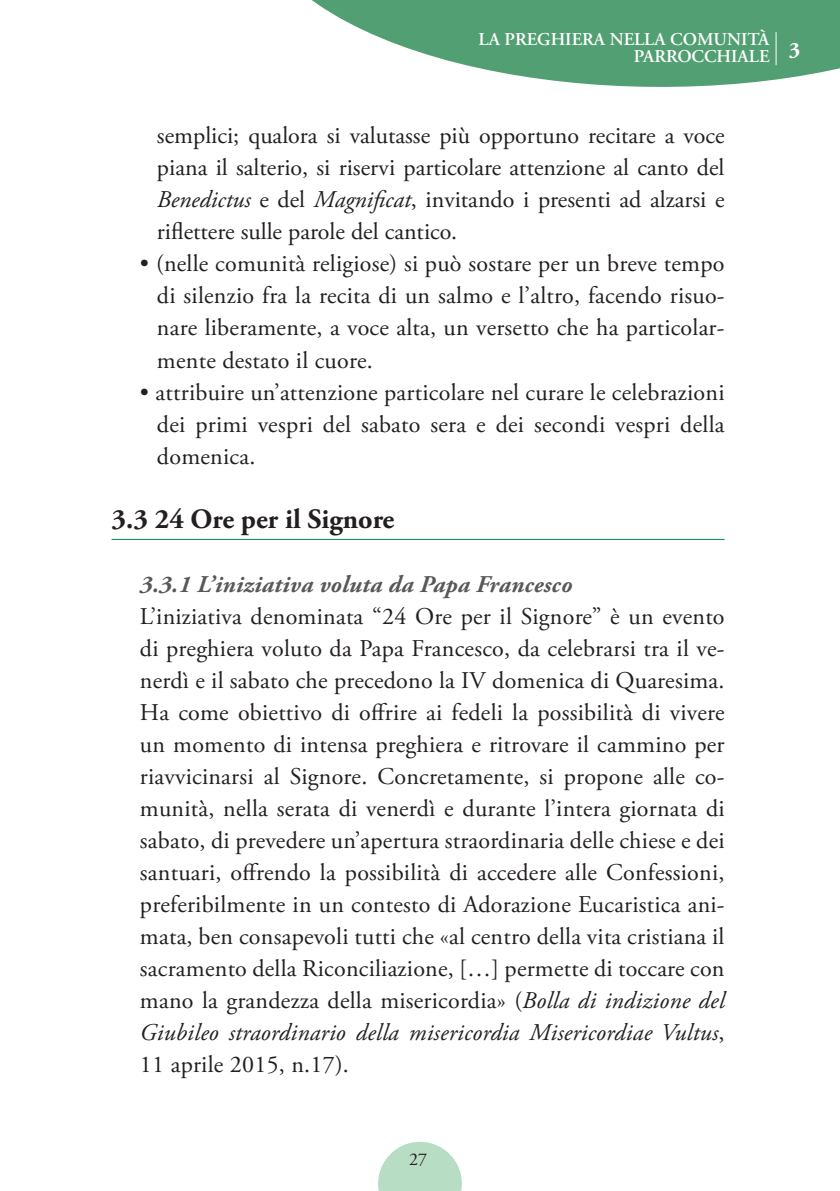
<style>
.page{position:relative;width:840px;height:1191px;background:#fff}
.page>*{position:absolute;margin:0;border:0;box-sizing:border-box;transform-origin:0 0}
.t1{font:700 28px "Adobe Garamond Pro";color:#231f20}
.t2{font:24px/32px "Adobe Garamond Pro";letter-spacing:.01em;color:#231f20;text-align:justify}
.t3{font:italic 700 24px "Adobe Garamond Pro";letter-spacing:.01em;color:#57585a}
.t4{font:700 22px "Adobe Garamond Pro";color:#fff}
.t5{font:600 18px "Adobe Garamond Pro";color:#fff}
.t6{font:18px "Adobe Garamond Pro";color:#231f20}
.s1{font-style:italic}
</style>
<div class="page">
<svg style="left:378px;top:1141px;width:83px;height:50px"></svg>
<svg style="left:311px;top:0;width:528px;height:87px;fill:#519f72"></svg>
<hr style="left:775px;top:32px;width:1px;height:33px;background:#fff">
<hr style="left:111px;top:539px;width:613px;height:1px;background:#00884b">
<p class="t5" style="left:478px;top:29px;width:292px">LA PREGHIERA NELLA COMUNITÀ</p>
<p class="t5" style="left:633px;top:46px;width:137px">PARROCCHIALE</p>
<p class="t4" style="left:788px;top:37px;width:13px">3</p>
<p class="t2" style="left:157px;top:121px;width:568px">semplici; qualora si valutasse più opportuno recitare a voce piana il salterio, si riservi particolare attenzione al canto del <span class="s1">Benedictus</span> e del <span class="s1">Magnificat</span>, invitando i presenti ad alzarsi e riflettere sulle parole del cantico.</p>
<p class="t2" style="left:157px;top:249px;width:568px;text-indent:-17px">• (nelle comunità religiose) si può sostare per un breve tempo di silenzio fra la recita di un salmo e l’altro, facendo risuo&shy;nare liberamente, a voce alta, un versetto che ha particolar&shy;mente destato il cuore.</p>
<p class="t2" style="left:157px;top:377px;width:569px;text-indent:-17px">• attribuire un’attenzione particolare nel curare le celebrazioni dei primi vespri del sabato sera e dei secondi vespri della domenica.</p>
<p class="t1" style="left:111px;top:502px;width:284px">3.3 24 Ore per il Signore</p>
<p class="t3" style="left:140px;top:570px;width:433px">3.3.1 L’iniziativa voluta da Papa Francesco</p>
<p class="t2" style="left:140px;top:601px;width:586px">L’iniziativa denominata “24 Ore per il Signore” è un evento di preghiera voluto da Papa Francesco, da celebrarsi tra il ve&shy;nerdì e il sabato che precedono la IV domenica di Quaresima.<br>Ha come obiettivo di offrire ai fedeli la possibilità di vivere un momento di intensa preghiera e ritrovare il cammino per riavvicinarsi al Signore. Concretamente, si propone alle co&shy;munità, nella serata di venerdì e durante l’intera giornata di sabato, di prevedere un’apertura straordinaria delle chiese e dei santuari, offrendo la possibilità di accedere alle Confessioni, preferibilmente in un contesto di Adorazione Eucaristica ani&shy;mata, ben consapevoli tutti che «al centro della vita cristiana il sacramento della Riconciliazione, […] permette di toccare con mano la grandezza della misericordia» (<span class="s1">Bolla di indizione del Giubileo straordinario della misericordia Misericordiae Vultus</span>, 11 aprile 2015, n.17).</p>
<p class="t6" style="left:409px;top:1148px;width:19px">27</p>
</div>
